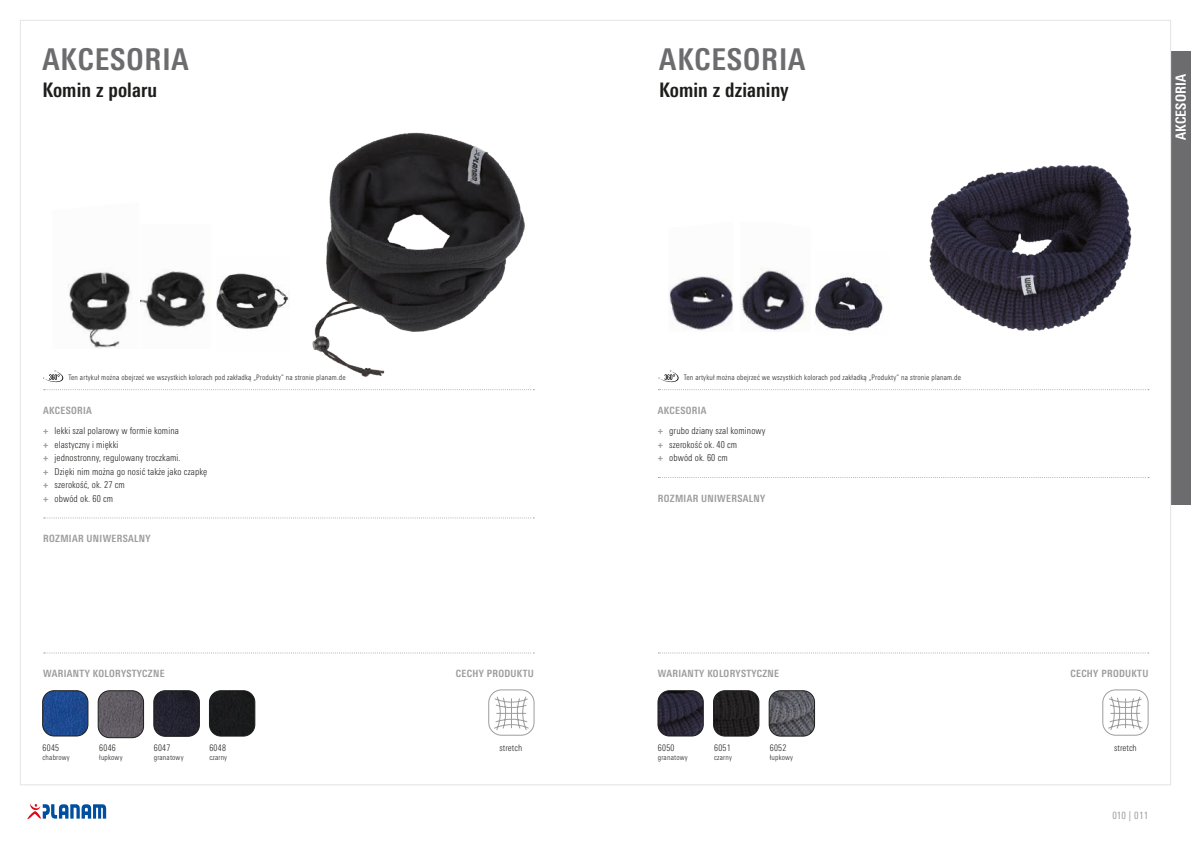
<style>
.page{position:relative;width:1191px;height:842px;background:#fff}
.page>*{position:absolute;margin:0;border:0;box-sizing:border-box;transform-origin:0 0}
.t1{font:700 condensed 30px "Univers Next Pro";letter-spacing:.03em;color:#6c6b6d}
.t2{font:700 condensed 20px "Univers Next Pro";letter-spacing:.005em;color:#1d1d1b}
.t3{font:700 condensed 14px "Univers Next Pro";letter-spacing:.005em;color:#fff}
.t4{font:700 condensed 10px "Univers Next Pro";letter-spacing:.03em;color:#9d9d9d}
.t5{font:condensed 10px "Univers Next Pro";letter-spacing:.025em;color:#9d9d9d}
.t6{font:300 condensed 9.7px "Univers Next Pro";color:#1d1d1b}
.t7{font:300 condensed 9.5px/13.5px "Univers Next Pro";letter-spacing:.01em;color:#1d1d1b}
.t8{font:300 condensed 9px "Univers Next Pro";letter-spacing:.035em;color:#1d1d1b}
.t9{font:300 condensed 9px "Univers Next Pro";letter-spacing:.01em;color:#1d1d1b}
.t10{font:300 condensed 7.5px "Univers Next Pro";letter-spacing:.025em;color:#1d1d1b}
.s1{font-weight:700;color:#9d9d9d}
</style>
<div class="page">
<svg style="left:44px;top:389px;width:246px;height:1px"></svg>
<svg style="left:44px;top:517px;width:490px;height:1px"></svg>
<svg style="left:658px;top:389px;width:491px;height:1px"></svg>
<svg style="left:658px;top:477px;width:491px;height:1px"></svg>
<img style="left:216px;top:273px;width:73px;height:56px">
<img style="left:68px;top:272px;width:63px;height:76px">
<img style="left:141px;top:269px;width:67px;height:58px">
<img style="left:291px;top:132px;width:243px;height:259px">
<img style="left:929px;top:165px;width:203px;height:166px">
<img style="left:669px;top:276px;width:64px;height:55px">
<img style="left:740px;top:267px;width:67px;height:64px">
<img style="left:815px;top:277px;width:68px;height:54px">
<svg style="left:44px;top:652px;width:490px;height:1px"></svg>
<svg style="left:658px;top:652px;width:490px;height:1px"></svg>
<svg style="left:488px;top:689px;width:46px;height:47px"></svg>
<svg style="left:1102px;top:689px;width:46px;height:47px"></svg>
<img style="left:43px;top:691px;width:45px;height:45px">
<div style="left:43px;top:691px;width:45px;height:45px;border:1px solid #1d1d1b;border-radius:12px"></div>
<img style="left:98px;top:691px;width:46px;height:47px">
<div style="left:98px;top:691px;width:46px;height:47px;border:1px solid #1d1d1b;border-radius:12px"></div>
<img style="left:154px;top:691px;width:45px;height:45px">
<div style="left:154px;top:691px;width:45px;height:45px;border:1px solid #1d1d1b;border-radius:12px"></div>
<div style="left:209px;top:691px;width:46px;height:45px;background:#1a1b1d"></div>
<div style="left:209px;top:691px;width:46px;height:45px;border:1px solid #1d1d1b;border-radius:12px"></div>
<img style="left:769px;top:691px;width:45px;height:45px">
<div style="left:769px;top:691px;width:45px;height:45px;border:1px solid #1d1d1b;border-radius:12px"></div>
<img style="left:658px;top:691px;width:45px;height:45px">
<div style="left:658px;top:691px;width:45px;height:45px;border:1px solid #1d1d1b;border-radius:12px"></div>
<img style="left:713px;top:691px;width:46px;height:45px">
<div style="left:713px;top:691px;width:46px;height:45px;border:1px solid #1d1d1b;border-radius:12px"></div>
<svg style="left:43px;top:371px;width:20px;height:12px"></svg>
<svg style="left:658px;top:371px;width:20px;height:12px"></svg>
<div style="left:1171px;top:51px;width:20px;height:454px;background:#6c6b6d"></div>
<svg style="left:27px;top:804px;width:79px;height:15px"></svg>
<h1 class="t1" style="left:43px;top:41px;width:148px">AKCESORIA</h1>
<h2 class="t2" style="left:43px;top:78px;width:116px">Komin z polaru</h2>
<h1 class="t1" style="left:659px;top:41px;width:148px">AKCESORIA</h1>
<h2 class="t2" style="left:659px;top:78px;width:131px">Komin z dzianiny</h2>
<h3 class="t3" style="left:1172px;top:140px;width:67px;rotate:-90deg">AKCESORIA</h3>
<p class="t10" style="left:68px;top:373px;width:279px">Ten artykuł można obejrzeć we wszystkich kolorach pod zakładką „Produkty” na stronie planam.de</p>
<p class="t10" style="left:683px;top:373px;width:279px">Ten artykuł można obejrzeć we wszystkich kolorach pod zakładką „Produkty” na stronie planam.de</p>
<h3 class="t4" style="left:43px;top:404px;width:50px">AKCESORIA</h3>
<p class="t7" style="left:43px;top:424px;width:165px"><span class="s1">+</span> lekki szal polarowy w formie komina<br><span class="s1">+</span> elastyczny i miękki<br><span class="s1">+</span> jednostronny, regulowany troczkami.<br><span class="s1">+</span> Dzięki nim można go nosić także jako czapkę <span class="s1">+</span> szerokość, ok. 27 cm<br><span class="s1">+</span> obwód ok. 60 cm</p>
<h3 class="t4" style="left:43px;top:533px;width:109px">ROZMIAR UNIWERSALNY</h3>
<h3 class="t4" style="left:658px;top:404px;width:50px">AKCESORIA</h3>
<p class="t7" style="left:658px;top:424px;width:109px"><span class="s1">+</span> grubo dziany szal kominowy <span class="s1">+</span> szerokość ok. 40 cm<br><span class="s1">+</span> obwód ok. 60 cm</p>
<h3 class="t4" style="left:658px;top:492px;width:109px">ROZMIAR UNIWERSALNY</h3>
<h3 class="t4" style="left:43px;top:668px;width:123px">WARIANTY KOLORYSTYCZNE</h3>
<h3 class="t4" style="left:456px;top:668px;width:79px">CECHY PRODUKTU</h3>
<h3 class="t4" style="left:658px;top:668px;width:123px">WARIANTY KOLORYSTYCZNE</h3>
<h3 class="t4" style="left:1070px;top:668px;width:79px">CECHY PRODUKTU</h3>
<p class="t8" style="left:43px;top:743px;width:18px">6045</p>
<p class="t9" style="left:1114px;top:743px;width:24px">stretch</p>
<p class="t10" style="left:43px;top:753px;width:29px">chabrowy</p>
<p class="t8" style="left:99px;top:743px;width:18px">6046</p>
<p class="t10" style="left:99px;top:753px;width:25px">łupkowy</p>
<p class="t8" style="left:154px;top:743px;width:18px">6047</p>
<p class="t10" style="left:154px;top:753px;width:31px">granatowy</p>
<p class="t8" style="left:209px;top:743px;width:18px">6048</p>
<p class="t10" style="left:209px;top:753px;width:19px">czarny</p>
<p class="t8" style="left:658px;top:743px;width:18px">6050</p>
<p class="t10" style="left:658px;top:753px;width:31px">granatowy</p>
<p class="t8" style="left:714px;top:743px;width:18px">6051</p>
<p class="t10" style="left:714px;top:753px;width:19px">czarny</p>
<p class="t8" style="left:769px;top:743px;width:18px">6052</p>
<p class="t10" style="left:769px;top:753px;width:25px">łupkowy</p>
<p class="t9" style="left:499px;top:743px;width:24px">stretch</p>
<p class="t6" style="left:1113px;top:745px;width:26px">stretch</p>
<h3 class="t5" style="left:1112px;top:809px;width:38px">010 | 011</h3>
</div>
